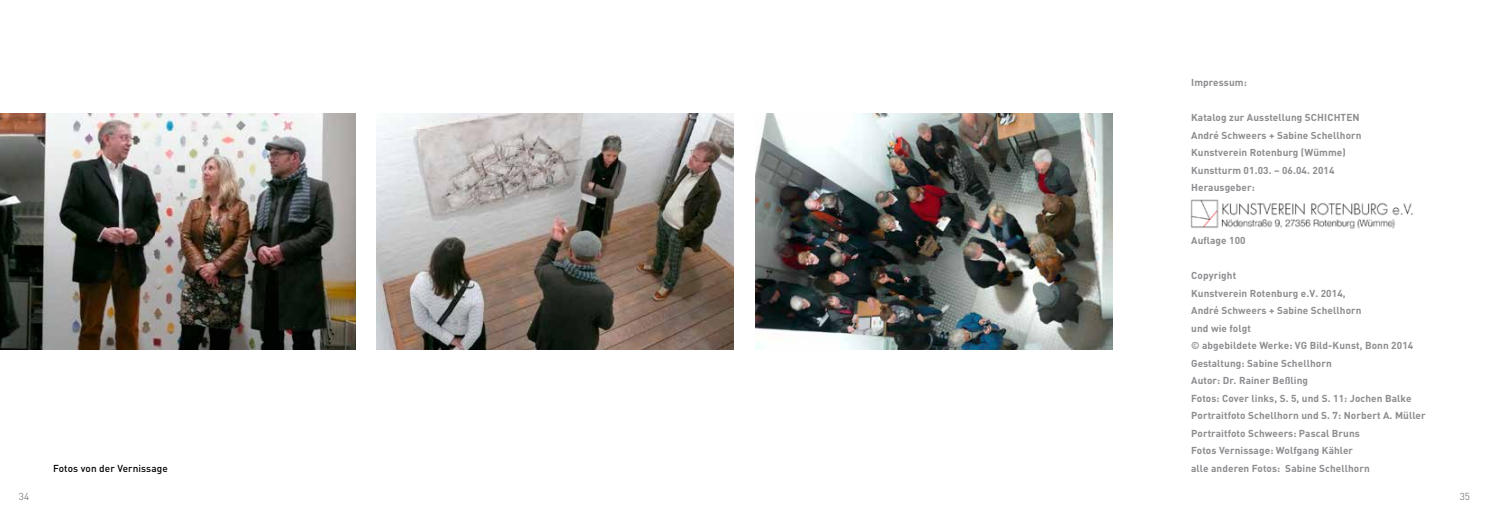
<style>
.page{position:relative;width:1489px;height:525px;background:#fff}
.page>*{position:absolute;margin:0;border:0;box-sizing:border-box;transform-origin:0 0}
.t1{font:700 10px/17.5px "DIN Pro";letter-spacing:.01em;color:#8d8c90}
.t2{font:500 10px "DIN Pro";letter-spacing:.01em;color:#000}
.t3{font:300 10px "DIN Pro";color:#555458}
</style>
<div class="page">
<img style="left:0;top:113px;width:356px;height:236px">
<img style="left:376px;top:113px;width:357px;height:236px">
<img style="left:755px;top:113px;width:357px;height:236px">
<img style="left:1190px;top:199px;width:223px;height:30px">
<p class="t2" style="left:53px;top:461px;width:116px">Fotos von der Vernissage</p>
<p class="t1" style="left:1191px;top:73px;width:57px">Impressum:</p>
<p class="t1" style="left:1191px;top:108px;width:172px">Katalog zur Ausstellung SCHICHTEN<br>André Schweers + Sabine Schellhorn<br>Kunstverein Rotenburg (Wümme)<br>Kunstturm 01.03. – 06.04. 2014<br>Herausgeber:</p>
<p class="t1" style="left:1191px;top:231px;width:56px">Auflage 100</p>
<p class="t1" style="left:1191px;top:266px;width:236px">Copyright<br>Kunstverein Rotenburg e.V. 2014,<br>André Schweers + Sabine Schellhorn<br>und wie folgt<br>© abgebildete Werke: VG Bild-Kunst, Bonn 2014<br>Gestaltung: Sabine Schellhorn<br>Autor: Dr. Rainer Beßling<br>Fotos: Cover links, S. 5, und S. 11: Jochen Balke Portraitfoto Schellhorn und S. 7: Norbert A. Müller Portraitfoto Schweers: Pascal Bruns<br>Fotos Vernissage: Wolfgang Kähler<br>alle anderen Fotos: Sabine Schellhorn</p>
<p class="t3" style="left:19px;top:489px;width:12px">34</p>
<p class="t3" style="left:1459px;top:489px;width:12px">35</p>
</div>
